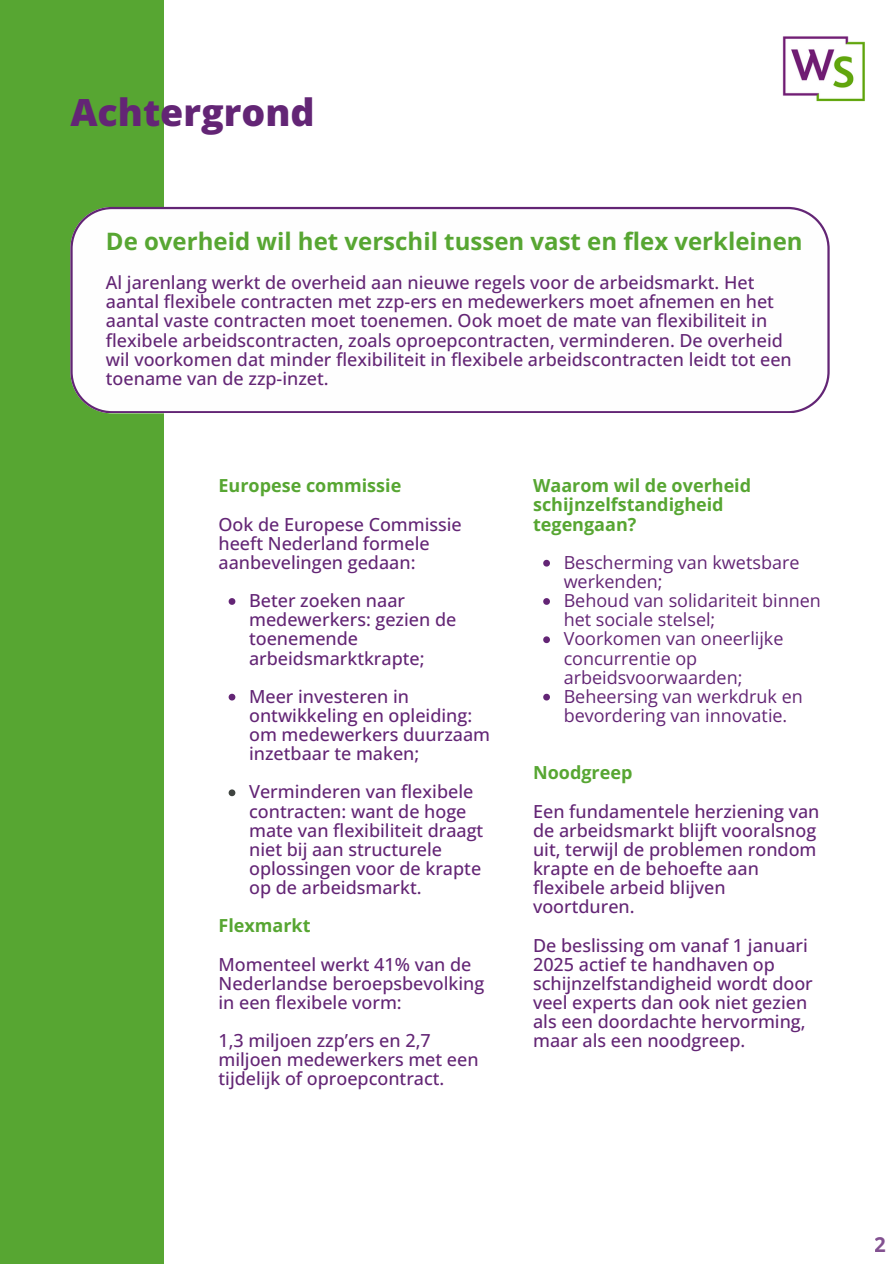
<style>
.page{position:relative;width:894px;height:1264px;background:#fff}
.page>*{position:absolute;margin:0;border:0;box-sizing:border-box;transform-origin:0 0}
.t1{font:800 37.5px "Open Sans";color:#632575}
.t2{font:700 24px "Open Sans";color:#57a632}
.t3{font:700 20.4px "Open Sans";color:#632575}
.t4{font:500 18px/19.2px "Open Sans";color:#632575}
.t5{font:18px/19.2px "Open Sans";color:#632575}
.t6{font:700 18px/19.2px "Open Sans";color:#57a632}
</style>
<div class="page">
<div style="left:0;top:0;width:164px;height:1263px;background:#57a632"></div>
<img style="left:782px;top:36px;width:83px;height:66px">
<svg style="left:70px;top:207px;width:759px;height:206px"></svg>
<svg style="left:228px;top:598px;width:7px;height:7px"></svg>
<svg style="left:228px;top:693px;width:7px;height:7px"></svg>
<svg style="left:228px;top:789px;width:7px;height:7px"></svg>
<svg style="left:543px;top:560px;width:7px;height:6px"></svg>
<svg style="left:543px;top:598px;width:7px;height:7px"></svg>
<svg style="left:543px;top:636px;width:7px;height:7px"></svg>
<svg style="left:543px;top:693px;width:7px;height:7px"></svg>
<p class="t1" style="left:70px;top:86px;width:246px">Achtergrond</p>
<h3 class="t2" style="left:106px;top:224px;width:698px">De overheid wil het verschil tussen vast en flex verkleinen</h3>
<h3 class="t4" style="left:106px;top:272px;width:687px">Al jarenlang werkt de overheid aan nieuwe regels voor de arbeidsmarkt. Het aantal flexibele contracten met zzp-ers en medewerkers moet afnemen en het aantal vaste contracten moet toenemen. Ook moet de mate van flexibiliteit in flexibele arbeidscontracten, zoals oproepcontracten, verminderen. De overheid wil voorkomen dat minder flexibiliteit in flexibele arbeidscontracten leidt tot een toename van de zzp-inzet.</h3>
<h1 class="t6" style="left:218px;top:475px;width:184px">Europese commissie</h1>
<h2 class="t4" style="left:218px;top:514px;width:245px">Ook de Europese Commissie heeft Nederland formele aanbevelingen gedaan:</h2>
<h3 class="t4" style="left:249px;top:590px;width:209px">Beter zoeken naar medewerkers: gezien de toenemende arbeidsmarktkrapte;</h3>
<h3 class="t4" style="left:249px;top:686px;width:242px">Meer investeren in ontwikkeling en opleiding: om medewerkers duurzaam inzetbaar te maken;</h3>
<h3 class="t4" style="left:249px;top:781px;width:236px">Verminderen van flexibele contracten: want de hoge mate van flexibiliteit draagt niet bij aan structurele oplossingen voor de krapte op de arbeidsmarkt.</h3>
<p class="t6" style="left:218px;top:915px;width:94px">Flexmarkt</p>
<p class="t4" style="left:218px;top:954px;width:267px">Momenteel werkt 41% van de<br>Nederlandse beroepsbevolking in een flexibele vorm:</p>
<p class="t4" style="left:218px;top:1030px;width:261px">1,3 miljoen zzp’ers en 2,7 miljoen medewerkers met een tijdelijk of oproepcontract.</p>
<h3 class="t6" style="left:533px;top:475px;width:219px">Waarom wil de overheid schijnzelfstandigheid tegengaan?</h3>
<h3 class="t5" style="left:563px;top:552px;width:237px">Bescherming van kwetsbare werkenden;</h3>
<h3 class="t5" style="left:563px;top:590px;width:259px">Behoud van solidariteit binnen het sociale stelsel;</h3>
<h3 class="t5" style="left:563px;top:628px;width:221px">Voorkomen van oneerlijke concurrentie op arbeidsvoorwaarden;</h3>
<p class="t5" style="left:563px;top:686px;width:240px">Beheersing van werkdruk en bevordering van innovatie.</p>
<p class="t6" style="left:533px;top:762px;width:101px">Noodgreep</p>
<p class="t4" style="left:533px;top:801px;width:288px">Een fundamentele herziening van de arbeidsmarkt blijft vooralsnog uit, terwijl de problemen rondom krapte en de behoefte aan flexibele arbeid blijven voortduren.</p>
<p class="t4" style="left:533px;top:934px;width:281px">De beslissing om vanaf 1 januari<br>2025 actief te handhaven op schijnzelfstandigheid wordt door veel experts dan ook niet gezien als een doordachte hervorming, maar als een noodgreep.</p>
<p class="t3" style="left:874px;top:1229px;width:13px">2</p>
</div>
